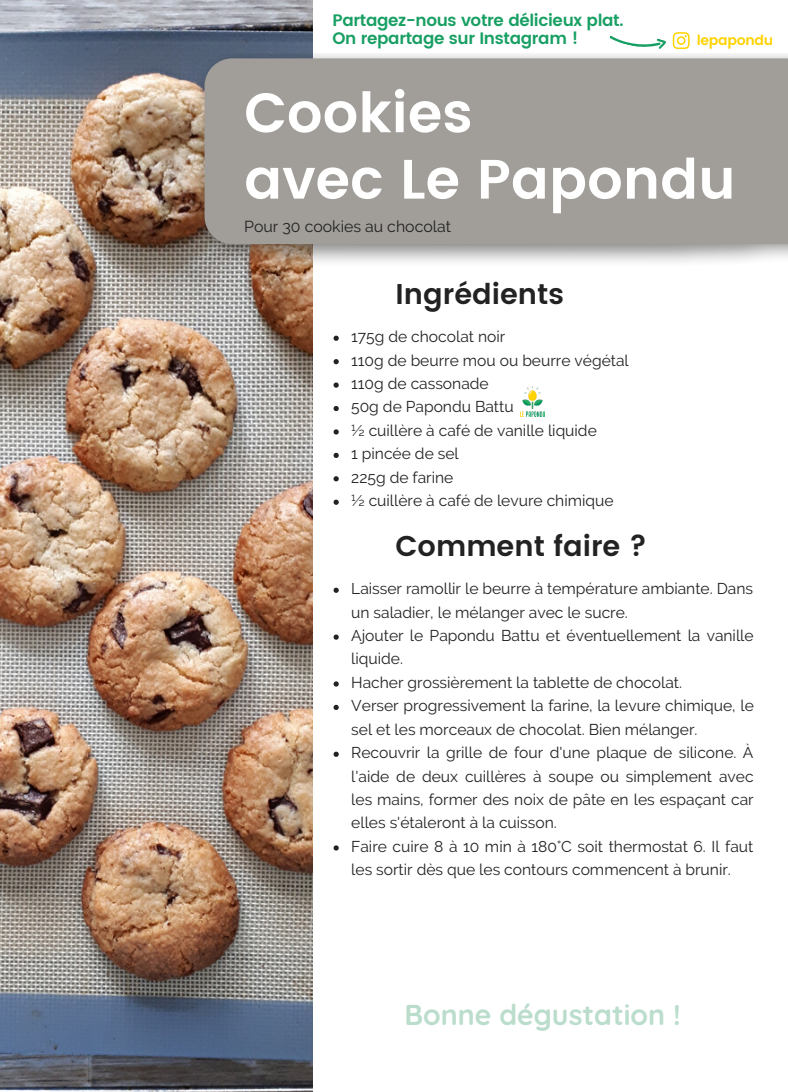
<style>
.page{position:relative;width:788px;height:1092px;background:#fff}
.page>*{position:absolute;margin:0;border:0;box-sizing:border-box;transform-origin:0 0}
.t1{font:600 55.5px/66.2px "Poppins";color:#fff}
.t2{font:600 28.5px "Poppins";color:#222}
.t3{font:700 28.5px "Quicksand";color:#bdc}
.t4{font:600 16.75px/18px "Poppins";letter-spacing:-.02em;color:#189f63}
.t5{font:15.75px "Raleway";color:#222}
.t6{font:15.5px/23.5px "Raleway";color:#222}
.t7{font:600 14px "Poppins";letter-spacing:-.02em;color:#ffd301}
</style>
<div class="page">
<img style="left:0;top:0;width:313px;height:1091px">
<img style="left:192px;top:53px;width:596px;height:213px">
<div style="left:204px;top:58px;width:584px;height:186px;background:#a19e99"></div>
<svg style="left:333px;top:335px;width:6px;height:6px"></svg>
<svg style="left:333px;top:359px;width:6px;height:5px"></svg>
<svg style="left:333px;top:382px;width:6px;height:5px"></svg>
<svg style="left:333px;top:406px;width:6px;height:5px"></svg>
<svg style="left:333px;top:429px;width:6px;height:5px"></svg>
<svg style="left:333px;top:452px;width:6px;height:6px"></svg>
<svg style="left:333px;top:476px;width:6px;height:5px"></svg>
<svg style="left:333px;top:499px;width:6px;height:6px"></svg>
<svg style="left:333px;top:587px;width:6px;height:5px"></svg>
<svg style="left:333px;top:634px;width:6px;height:5px"></svg>
<svg style="left:333px;top:681px;width:6px;height:5px"></svg>
<svg style="left:333px;top:704px;width:6px;height:6px"></svg>
<svg style="left:333px;top:751px;width:6px;height:5px"></svg>
<svg style="left:333px;top:845px;width:6px;height:5px"></svg>
<svg style="left:672px;top:32px;width:17px;height:17px"></svg>
<svg style="left:609px;top:35px;width:57px;height:14px"></svg>
<img style="left:520px;top:386px;width:24px;height:30px">
<p class="t4" style="left:332px;top:11px;width:292px">Partagez-nous votre délicieux plat.<br>On repartage sur Instagram !</p>
<p class="t7" style="left:696px;top:32px;width:78px">lepapondu</p>
<h1 class="t1" style="left:244px;top:80px;width:493px">Cookies<br>avec Le Papondu</h1>
<p class="t5" style="left:244px;top:217px;width:208px">Pour 30 cookies au chocolat</p>
<h2 class="t2" style="left:395px;top:277px;width:170px">Ingrédients</h2>
<p class="t6" style="left:351px;top:325px;width:279px">175g de chocolat noir<br>110g de beurre mou ou beurre végétal<br>110g de cassonade<br>50g de Papondu Battu<br>½ cuillère à café de vanille liquide<br>1 pincée de sel<br>225g de farine<br>½ cuillère à café de levure chimique</p>
<h2 class="t2" style="left:395px;top:529px;width:253px">Comment faire ?</h2>
<p class="t6" style="left:351px;top:577px;width:404px">Laisser ramollir le beurre à température ambiante. Dans un saladier, le mélanger avec le sucre.<br>Ajouter le Papondu Battu et éventuellement la vanille liquide.<br>Hacher grossièrement la tablette de chocolat.<br>Verser progressivement la farine, la levure chimique, le sel et les morceaux de chocolat. Bien mélanger.<br>Recouvrir la grille de four d'une plaque de silicone. À l'aide de deux cuillères à soupe ou simplement avec les mains, former des noix de pâte en les espaçant car elles s'étaleront à la cuisson.<br>Faire cuire 8 à 10 min à 180°C soit thermostat 6. Il faut les sortir dès que les contours commencent à brunir.</p>
<h2 class="t3" style="left:404px;top:996px;width:278px">Bonne dégustation !</h2>
</div>
